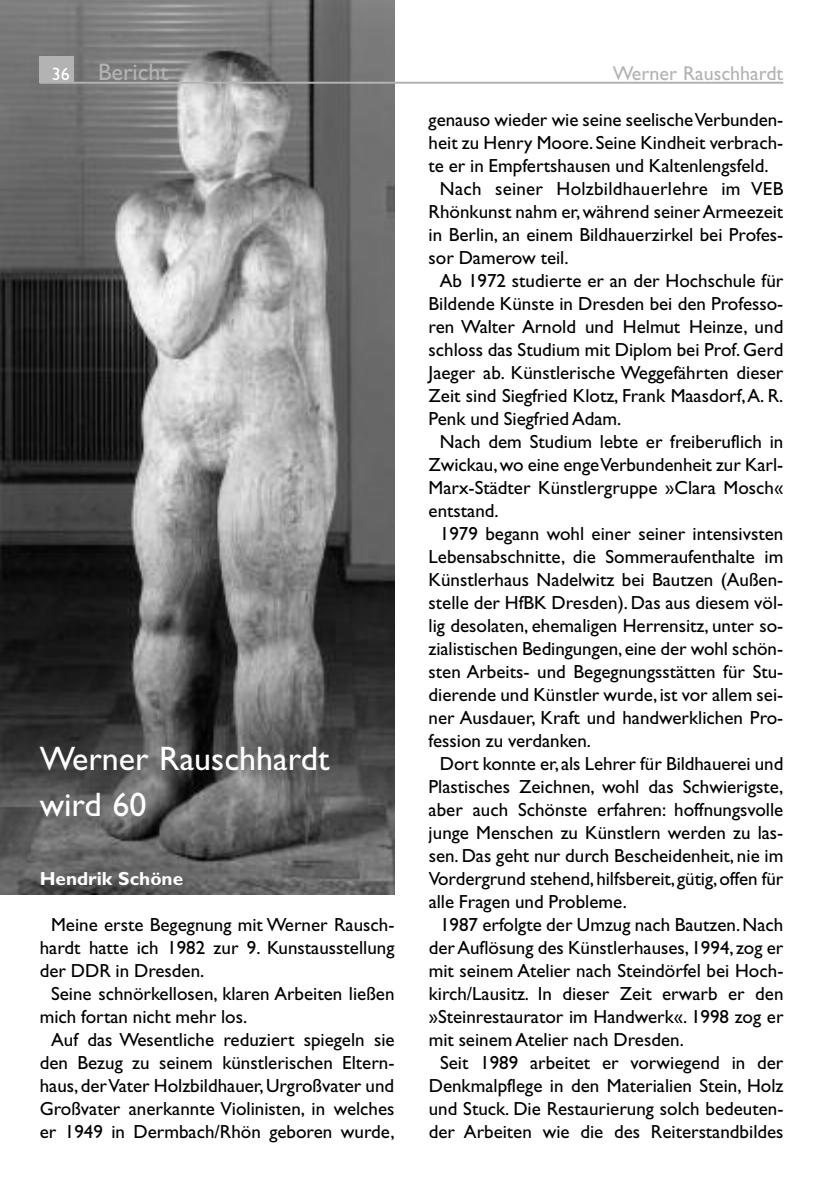
<style>
.page{position:relative;width:840px;height:1191px;background:#fff}
.page>*{position:absolute;margin:0;border:0;box-sizing:border-box;transform-origin:0 0}
.t1{font:34px/46px "Gill Sans";color:#fff}
.t2{font:24px "Gill Sans";color:#b3b3b3}
.t3{font:20px "Gill Sans";color:#b3b3b3}
.t4{font:19px "Gill Sans";color:#000}
.t5{font:700 19px "Gill Sans";color:#fff}
.s1{font-size:18px;color:#fff}
</style>
<div class="page">
<img style="left:0;top:0;width:394px;height:894px">
<hr style="left:40px;top:82px;width:742px;height:2px;background:#b3b3b3">
<div style="left:40px;top:57px;width:34px;height:26px;background:#b3b3b3"></div>
<p class="t2" style="left:52px;top:63px;width:118px"><span class="s1">36</span> Bericht</p>
<p class="t3" style="left:612px;top:65px;width:172px">Werner Rauschhardt</p>
<h1 class="t1" style="left:40px;top:738px;width:291px">Werner Rauschhardt wird 60</h1>
<p class="t5" style="left:40px;top:871px;width:145px">Hendrik Schöne</p>
<p class="t4" style="left:51px;top:917px;width:345px">Meine erste Begegnung mit Werner Rausch-</p>
<p class="t4" style="left:40px;top:940px;width:356px">hardt hatte ich 1982 zur 9. Kunstausstellung</p>
<p class="t4" style="left:40px;top:963px;width:166px">der DDR in Dresden.</p>
<p class="t4" style="left:51px;top:986px;width:345px">Seine schnörkellosen, klaren Arbeiten ließen</p>
<p class="t4" style="left:40px;top:1009px;width:209px">mich fortan nicht mehr los.</p>
<p class="t4" style="left:51px;top:1032px;width:345px">Auf das Wesentliche reduziert spiegeln sie</p>
<p class="t4" style="left:40px;top:1055px;width:356px">den Bezug zu seinem künstlerischen Eltern-</p>
<p class="t4" style="left:40px;top:1078px;width:356px">haus, der Vater Holzbildhauer, Urgroßvater und</p>
<p class="t4" style="left:40px;top:1101px;width:356px">Großvater anerkannte Violinisten, in welches</p>
<p class="t4" style="left:40px;top:1124px;width:356px">er 1949 in Dermbach/Rhön geboren wurde,</p>
<p class="t4" style="left:428px;top:112px;width:356px">genauso wieder wie seine seelische Verbunden-</p>
<p class="t4" style="left:428px;top:135px;width:356px">heit zu Henry Moore. Seine Kindheit verbrach-</p>
<p class="t4" style="left:428px;top:158px;width:341px">te er in Empfertshausen und Kaltenlengsfeld.</p>
<p class="t4" style="left:439px;top:181px;width:345px">Nach seiner Holzbildhauerlehre im VEB</p>
<p class="t4" style="left:428px;top:204px;width:356px">Rhönkunst nahm er, während seiner Armeezeit</p>
<p class="t4" style="left:428px;top:227px;width:356px">in Berlin, an einem Bildhauerzirkel bei Profes-</p>
<p class="t4" style="left:428px;top:250px;width:141px">sor Damerow teil.</p>
<p class="t4" style="left:439px;top:273px;width:345px">Ab 1972 studierte er an der Hochschule für</p>
<p class="t4" style="left:428px;top:296px;width:356px">Bildende Künste in Dresden bei den Professo-</p>
<p class="t4" style="left:428px;top:319px;width:356px">ren Walter Arnold und Helmut Heinze, und</p>
<p class="t4" style="left:428px;top:342px;width:356px">schloss das Studium mit Diplom bei Prof. Gerd</p>
<p class="t4" style="left:428px;top:365px;width:356px">Jaeger ab. Künstlerische Weggefährten dieser</p>
<p class="t4" style="left:428px;top:388px;width:356px">Zeit sind Siegfried Klotz, Frank Maasdorf, A. R.</p>
<p class="t4" style="left:428px;top:411px;width:194px">Penk und Siegfried Adam.</p>
<p class="t4" style="left:439px;top:434px;width:345px">Nach dem Studium lebte er freiberuflich in</p>
<p class="t4" style="left:428px;top:457px;width:356px">Zwickau, wo eine enge Verbundenheit zur Karl-</p>
<p class="t4" style="left:428px;top:480px;width:356px">Marx-Städter Künstlergruppe »Clara Mosch«</p>
<p class="t4" style="left:428px;top:503px;width:72px">entstand.</p>
<p class="t4" style="left:439px;top:526px;width:345px">1979 begann wohl einer seiner intensivsten</p>
<p class="t4" style="left:428px;top:549px;width:356px">Lebensabschnitte, die Sommeraufenthalte im</p>
<p class="t4" style="left:428px;top:572px;width:356px">Künstlerhaus Nadelwitz bei Bautzen (Außen-</p>
<p class="t4" style="left:428px;top:595px;width:356px">stelle der HfBK Dresden). Das aus diesem völ-</p>
<p class="t4" style="left:428px;top:618px;width:356px">lig desolaten, ehemaligen Herrensitz, unter so-</p>
<p class="t4" style="left:428px;top:641px;width:356px">zialistischen Bedingungen, eine der wohl schön-</p>
<p class="t4" style="left:428px;top:664px;width:356px">sten Arbeits- und Begegnungsstätten für Stu-</p>
<p class="t4" style="left:428px;top:687px;width:356px">dierende und Künstler wurde, ist vor allem sei-</p>
<p class="t4" style="left:428px;top:710px;width:356px">ner Ausdauer, Kraft und handwerklichen Pro-</p>
<p class="t4" style="left:428px;top:733px;width:164px">fession zu verdanken.</p>
<p class="t4" style="left:439px;top:756px;width:345px">Dort konnte er, als Lehrer für Bildhauerei und</p>
<p class="t4" style="left:428px;top:779px;width:356px">Plastisches Zeichnen, wohl das Schwierigste,</p>
<p class="t4" style="left:428px;top:802px;width:356px">aber auch Schönste erfahren: hoffnungsvolle</p>
<p class="t4" style="left:428px;top:825px;width:356px">junge Menschen zu Künstlern werden zu las-</p>
<p class="t4" style="left:428px;top:848px;width:356px">sen. Das geht nur durch Bescheidenheit, nie im</p>
<p class="t4" style="left:428px;top:871px;width:356px">Vordergrund stehend, hilfsbereit, gütig, offen für</p>
<p class="t4" style="left:428px;top:894px;width:199px">alle Fragen und Probleme.</p>
<p class="t4" style="left:440px;top:917px;width:345px">1987 erfolgte der Umzug nach Bautzen. Nach</p>
<p class="t4" style="left:428px;top:940px;width:356px">der Auflösung des Künstlerhauses, 1994, zog er</p>
<p class="t4" style="left:428px;top:963px;width:356px">mit seinem Atelier nach Steindörfel bei Hoch-</p>
<p class="t4" style="left:428px;top:986px;width:356px">kirch/Lausitz. In dieser Zeit erwarb er den</p>
<p class="t4" style="left:428px;top:1009px;width:356px">»Steinrestaurator im Handwerk«. 1998 zog er</p>
<p class="t4" style="left:428px;top:1032px;width:256px">mit seinem Atelier nach Dresden.</p>
<p class="t4" style="left:440px;top:1055px;width:345px">Seit 1989 arbeitet er vorwiegend in der</p>
<p class="t4" style="left:428px;top:1078px;width:356px">Denkmalpflege in den Materialien Stein, Holz</p>
<p class="t4" style="left:428px;top:1101px;width:356px">und Stuck. Die Restaurierung solch bedeuten-</p>
<p class="t4" style="left:428px;top:1124px;width:356px">der Arbeiten wie die des Reiterstandbildes</p>
</div>
